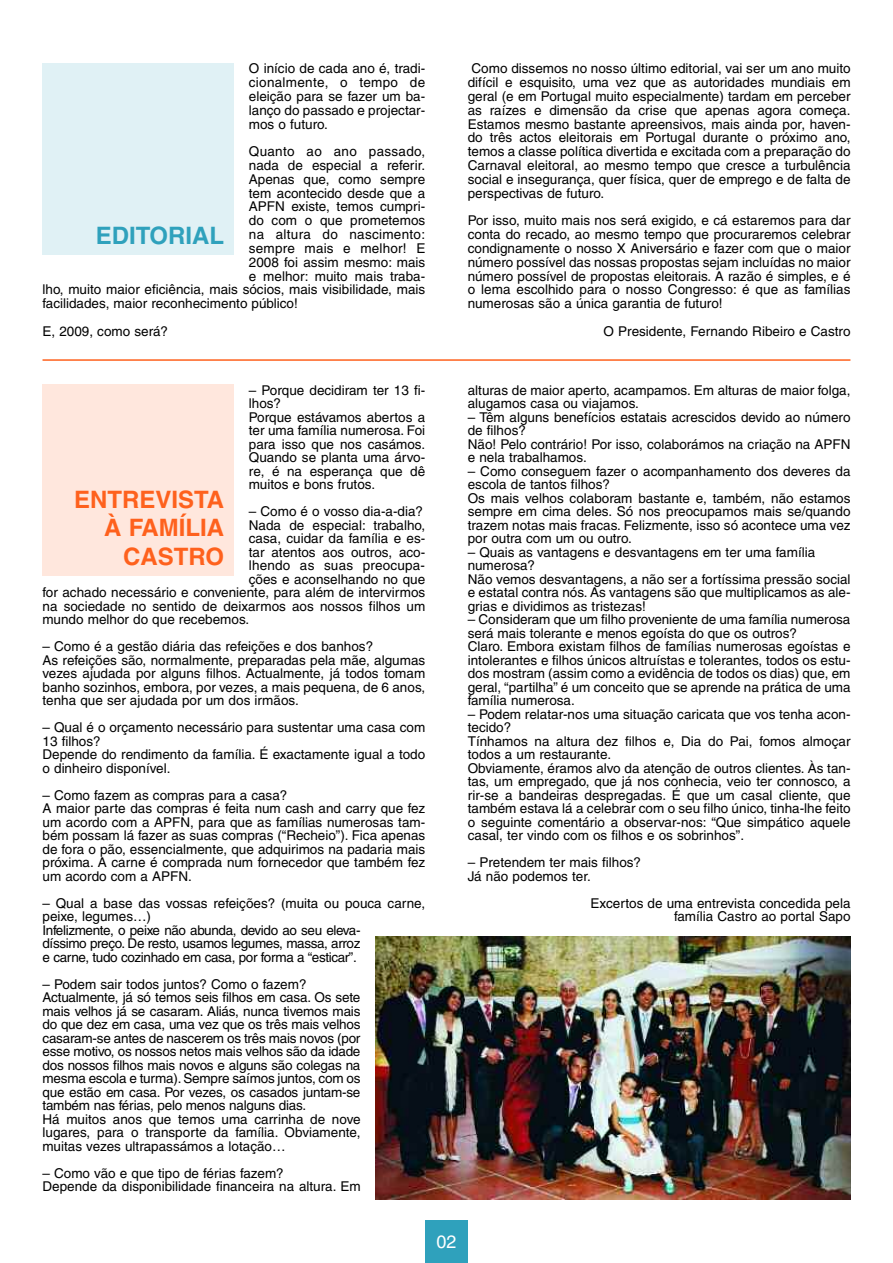
<style>
.page{position:relative;width:893px;height:1263px;background:#fff}
.page>*{position:absolute;margin:0;border:0;box-sizing:border-box;transform-origin:0 0}
.t1{font:700 24px/28.8px "Helvetica";color:#fe611d;text-align:right}
.t2{font:700 24px "Helvetica";color:#2fa1bc}
.t3{font:18px "Helvetica";color:#fff}
.t4{font:13.5px/13.5px "Helvetica";color:#000}
.t5{font:13.5px/13.5px "Helvetica";letter-spacing:-.03em;color:#000}
.t6{font:13.5px "Helvetica";letter-spacing:.02em;color:#000}
</style>
<div class="page">
<div style="left:425px;top:1220px;width:43px;height:43px;background:#2fa1bc"></div>
<img style="left:376px;top:936px;width:474px;height:263px">
<hr style="left:43px;top:359px;width:807px;height:2px;background:#fe611d">
<div style="left:43px;top:64px;width:191px;height:191px;background:#e0f1f5"></div>
<div style="left:43px;top:385px;width:191px;height:191px;background:#ffe7dd"></div>
<p class="t4" style="left:249px;top:63px;width:178px;text-align:justify">O início de cada ano é, tradi&shy;cionalmente, o tempo de eleição para se fazer um ba&shy;lanço do passado e projectar&shy;mos o futuro.</p>
<p class="t6" style="left:249px;top:147px;width:178px">Quanto ao ano passado,</p>
<p class="t4" style="left:249px;top:160px;width:178px">nada de especial a referir.</p>
<p class="t4" style="left:249px;top:174px;width:178px">Apenas que, como sempre</p>
<p class="t4" style="left:249px;top:187px;width:178px">tem acontecido desde que a</p>
<p class="t4" style="left:249px;top:201px;width:178px">APFN existe, temos cumpri-</p>
<p class="t4" style="left:249px;top:215px;width:178px">do com o que prometemos</p>
<p class="t6" style="left:249px;top:229px;width:178px">na altura do nascimento:</p>
<p class="t4" style="left:249px;top:243px;width:178px">sempre mais e melhor! E</p>
<p class="t4" style="left:249px;top:256px;width:178px">2008 foi assim mesmo: mais</p>
<p class="t4" style="left:249px;top:270px;width:178px">e melhor: muito mais traba-</p>
<p class="t4" style="left:43px;top:284px;width:384px">lho, muito maior eficiência, mais sócios, mais visibilidade, mais</p>
<p class="t4" style="left:43px;top:298px;width:257px">facilidades, maior reconhecimento público!</p>
<p class="t4" style="left:43px;top:325px;width:127px">E, 2009, como será?</p>
<h1 class="t2" style="left:96px;top:227px;width:130px">EDITORIAL</h1>
<p class="t4" style="left:468px;top:63px;width:384px;text-align:justify">Como dissemos no nosso último editorial, vai ser um ano muito difícil e esquisito, uma vez que as autoridades mundiais em geral (e em Portugal muito especialmente) tardam em perceber as raízes e dimensão da crise que apenas agora começa.<br>Estamos mesmo bastante apreensivos, mais ainda por, haven&shy;do três actos eleitorais em Portugal durante o próximo ano, temos a classe política divertida e excitada com a preparação do Carnaval eleitoral, ao mesmo tempo que cresce a turbulência social e insegurança, quer física, quer de emprego e de falta de perspectivas de futuro.</p>
<p class="t4" style="left:468px;top:215px;width:384px;text-align:justify">Por isso, muito mais nos será exigido, e cá estaremos para dar conta do recado, ao mesmo tempo que procuraremos celebrar condignamente o nosso X Aniversário e fazer com que o maior número possível das nossas propostas sejam incluídas no maior número possível de propostas eleitorais. A razão é simples, e é o lema escolhido para o nosso Congresso: é que as famílias numerosas são a única garantia de futuro!</p>
<p class="t4" style="left:603px;top:325px;width:248px">O Presidente, Fernando Ribeiro e Castro</p>
<p class="t4" style="left:249px;top:385px;width:178px">– Porque decidiram ter 13 fi&shy;lhos?<br>Porque estávamos abertos a ter uma família numerosa. Foi para isso que nos casámos.<br>Quando se planta uma árvo&shy;re, é na esperança que dê muitos e bons frutos.</p>
<p class="t4" style="left:249px;top:506px;width:176px">– Como é o vosso dia-a-dia?</p>
<p class="t4" style="left:249px;top:520px;width:178px">Nada de especial: trabalho,</p>
<p class="t4" style="left:249px;top:533px;width:178px">casa, cuidar da família e es-</p>
<p class="t4" style="left:249px;top:547px;width:178px">tar atentos aos outros, aco-</p>
<p class="t4" style="left:249px;top:560px;width:178px">lhendo as suas preocupa-</p>
<p class="t4" style="left:249px;top:574px;width:178px">ções e aconselhando no que</p>
<p class="t4" style="left:43px;top:587px;width:384px">for achado necessário e conveniente, para além de intervirmos</p>
<p class="t4" style="left:43px;top:601px;width:384px">na sociedade no sentido de deixarmos aos nossos filhos um</p>
<p class="t4" style="left:43px;top:614px;width:208px">mundo melhor do que recebemos.</p>
<p class="t4" style="left:43px;top:641px;width:384px">– Como é a gestão diária das refeições e dos banhos?<br>As refeições são, normalmente, preparadas pela mãe, algumas vezes ajudada por alguns filhos. Actualmente, já todos tomam banho sozinhos, embora, por vezes, a mais pequena, de 6 anos, tenha que ser ajudada por um dos irmãos.</p>
<p class="t4" style="left:43px;top:722px;width:384px">– Qual é o orçamento necessário para sustentar uma casa com 13 filhos?<br>Depende do rendimento da família. É exactamente igual a todo o dinheiro disponível.</p>
<p class="t4" style="left:43px;top:790px;width:384px">– Como fazem as compras para a casa?<br>A maior parte das compras é feita num cash and carry que fez um acordo com a APFN, para que as famílias numerosas tam&shy;bém possam lá fazer as suas compras (“Recheio”). Fica apenas de fora o pão, essencialmente, que adquirimos na padaria mais próxima. A carne é comprada num fornecedor que também fez um acordo com a APFN.</p>
<p class="t5" style="left:43px;top:898px;width:384px">– Qual a base das vossas refeições? (muita ou pouca carne, peixe, legumes…)<br>Infelizmente, o peixe não abunda, devido ao seu eleva-<br>díssimo preço. De resto, usamos legumes, massa, arroz<br>e carne, tudo cozinhado em casa, por forma a “esticar”.</p>
<p class="t4" style="left:43px;top:979px;width:320px">– Podem sair todos juntos? Como o fazem?<br>Actualmente, já só temos seis filhos em casa. Os sete mais velhos já se casaram. Aliás, nunca tivemos mais do que dez em casa, uma vez que os três mais velhos casaram-se antes de nascerem os três mais novos (por esse motivo, os nossos netos mais velhos são da idade dos nossos filhos mais novos e alguns são colegas na mesma escola e turma). Sempre saímos juntos, com os que estão em casa. Por vezes, os casados juntam-se também nas férias, pelo menos nalguns dias.<br>Há muitos anos que temos uma carrinha de nove lugares, para o transporte da família. Obviamente, muitas vezes ultrapassámos a lotação…</p>
<p class="t4" style="left:43px;top:1168px;width:320px">– Como vão e que tipo de férias fazem?<br>Depende da disponibilidade financeira na altura. Em</p>
<h1 class="t1" style="left:74px;top:487px;width:151px">ENTREVISTA<br>À FAMÍLIA<br>CASTRO</h1>
<p class="t4" style="left:468px;top:385px;width:384px">alturas de maior aperto, acampamos. Em alturas de maior folga, alugamos casa ou viajamos.</p>
<p class="t4" style="left:468px;top:412px;width:384px">– Têm alguns benefícios estatais acrescidos devido ao número de filhos?<br>Não! Pelo contrário! Por isso, colaborámos na criação na APFN e nela trabalhamos.</p>
<p class="t4" style="left:468px;top:466px;width:384px">– Como conseguem fazer o acompanhamento dos deveres da escola de tantos filhos?<br>Os mais velhos colaboram bastante e, também, não estamos sempre em cima deles. Só nos preocupamos mais se/quando trazem notas mais fracas. Felizmente, isso só acontece uma vez por outra com um ou outro.</p>
<p class="t4" style="left:468px;top:547px;width:384px">– Quais as vantagens e desvantagens em ter uma família numerosa?<br>Não vemos desvantagens, a não ser a fortíssima pressão social e estatal contra nós. As vantagens são que multiplicamos as ale&shy;grias e dividimos as tristezas!</p>
<p class="t4" style="left:468px;top:614px;width:384px">– Consideram que um filho proveniente de uma família numerosa será mais tolerante e menos egoísta do que os outros?<br>Claro. Embora existam filhos de famílias numerosas egoístas e intolerantes e filhos únicos altruístas e tolerantes, todos os estu&shy;dos mostram (assim como a evidência de todos os dias) que, em geral, “partilha” é um conceito que se aprende na prática de uma família numerosa.</p>
<p class="t4" style="left:468px;top:709px;width:384px">– Podem relatar-nos uma situação caricata que vos tenha acon&shy;tecido?<br>Tínhamos na altura dez filhos e, Dia do Pai, fomos almoçar todos a um restaurante.<br>Obviamente, éramos alvo da atenção de outros clientes. Às tan&shy;tas, um empregado, que já nos conhecia, veio ter connosco, a rir-se a bandeiras despregadas. É que um casal cliente, que também estava lá a celebrar com o seu filho único, tinha-lhe feito o seguinte comentário a observar-nos: “Que simpático aquele casal, ter vindo com os filhos e os sobrinhos”.</p>
<p class="t4" style="left:468px;top:857px;width:175px">– Pretendem ter mais filhos?<br>Já não podemos ter.</p>
<p class="t4" style="left:590px;top:898px;width:262px;text-align:right">Excertos de uma entrevista concedida pela família Castro ao portal Sapo</p>
<h2 class="t3" style="left:436px;top:1235px;width:22px">02</h2>
</div>
